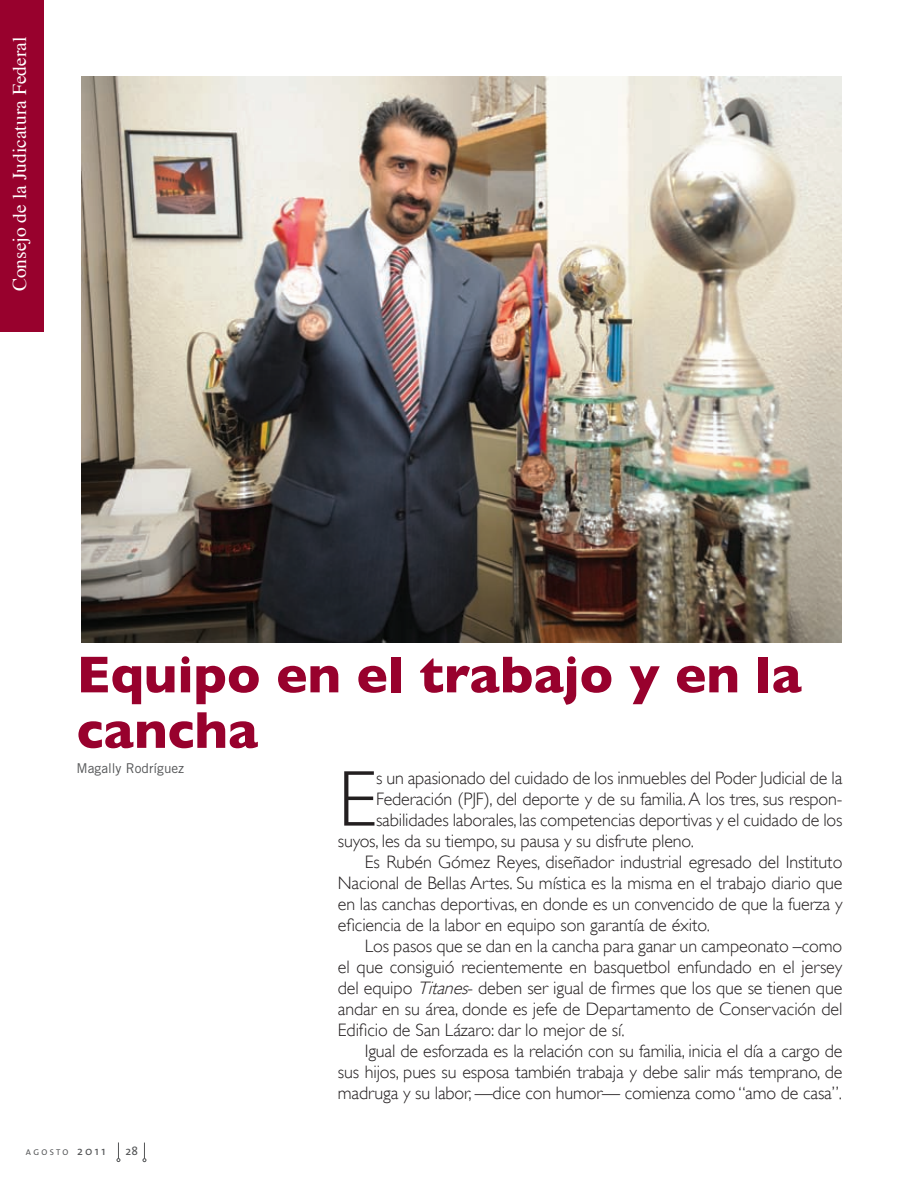
<style>
.page{position:relative;width:919px;height:1178px;background:#fff}
.page>*{position:absolute;margin:0;border:0;box-sizing:border-box;transform-origin:0 0}
.t1{font:300 79.5px "Gill Sans";color:#231f20}
.t2{font:700 52.5px/55.5px "Gill Sans";color:#98012d}
.t3{font:19.5px "Times";color:#fff}
.t4{font:300 18px "Gill Sans";letter-spacing:-.005em;color:#231f20}
.t5{font:13.5px "Trade Gothic";color:#545557}
.t6{font:12px "The Sans";color:#545557}
.t7{font:8.4px "The Sans";letter-spacing:.27em;color:#545557}
.s1{font-style:italic}
.s2{font-size:12px}
</style>
<div class="page">
<div style="left:0;top:0;width:43px;height:331px;background:#98012d"></div>
<svg style="left:117px;top:1142px;width:3px;height:20px"></svg>
<svg style="left:142px;top:1142px;width:4px;height:20px"></svg>
<img style="left:82px;top:77px;width:759px;height:566px">
<p class="t3" style="left:1px;top:291px;width:256px;rotate:-90deg">Consejo de la Judicatura Federal</p>
<h2 class="t2" style="left:77px;top:646px;width:726px">Equipo en el trabajo y en la cancha</h2>
<p class="t5" style="left:77px;top:760px;width:109px">Magally Rodríguez</p>
<h1 class="t1" style="left:338px;top:753px;width:40px">E</h1>
<p class="t4" style="left:376px;top:767px;width:468px">s un apasionado del cuidado de los inmuebles del Poder Judicial de la</p>
<p class="t4" style="left:376px;top:788px;width:468px">Federación (PJF), del deporte y de su familia. A los tres, sus respon-</p>
<p class="t4" style="left:376px;top:809px;width:468px">sabilidades laborales, las competencias deportivas y el cuidado de los</p>
<p class="t4" style="left:338px;top:830px;width:357px">suyos, les da su tiempo, su pausa y su disfrute pleno.</p>
<p class="t4" style="left:365px;top:851px;width:479px">Es Rubén Gómez Reyes, diseñador industrial egresado del Instituto</p>
<p class="t4" style="left:338px;top:872px;width:506px">Nacional de Bellas Artes. Su mística es la misma en el trabajo diario que</p>
<p class="t4" style="left:338px;top:893px;width:506px">en las canchas deportivas, en donde es un convencido de que la fuerza y</p>
<p class="t4" style="left:338px;top:914px;width:373px">eficiencia de la labor en equipo son garantía de éxito.</p>
<p class="t4" style="left:365px;top:935px;width:479px">Los pasos que se dan en la cancha para ganar un campeonato –como</p>
<p class="t4" style="left:338px;top:956px;width:506px">el que consiguió recientemente en basquetbol enfundado en el jersey</p>
<p class="t4" style="left:338px;top:977px;width:506px">del equipo <span class="s1">Titanes</span>- deben ser igual de firmes que los que se tienen que</p>
<p class="t4" style="left:338px;top:998px;width:506px">andar en su área, donde es jefe de Departamento de Conservación del</p>
<p class="t4" style="left:338px;top:1019px;width:288px">Edificio de San Lázaro: dar lo mejor de sí.</p>
<p class="t4" style="left:365px;top:1040px;width:479px">Igual de esforzada es la relación con su familia, inicia el día a cargo de</p>
<p class="t4" style="left:338px;top:1061px;width:506px">sus hijos, pues su esposa también trabaja y debe salir más temprano, de</p>
<p class="t4" style="left:338px;top:1082px;width:505px">madruga y su labor, —dice con humor— comienza como “amo de casa”.</p>
<p class="t7" style="left:26px;top:1145px;width:81px">AGOSTO <span class="s2">2011</span></p>
<p class="t6" style="left:126px;top:1141px;width:14px">28</p>
</div>
